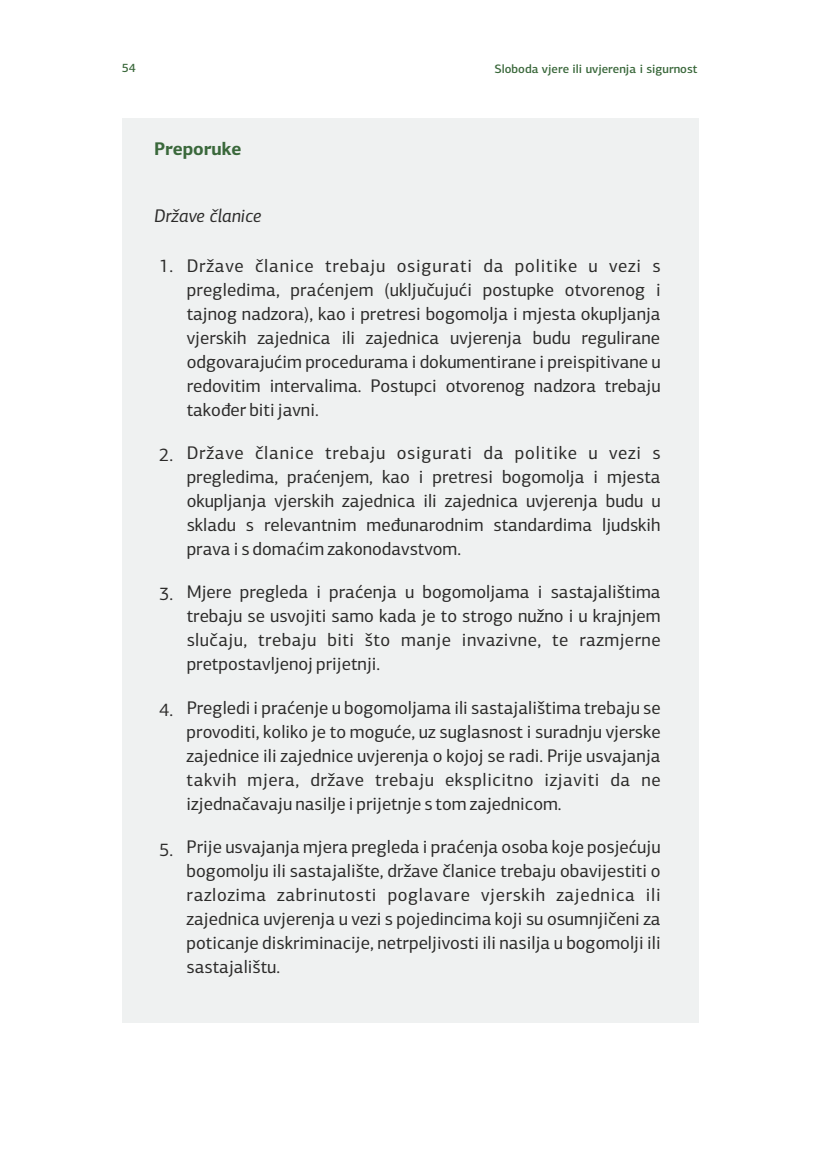
<style>
.page{position:relative;width:819px;height:1166px;background:#fff}
.page>*{position:absolute;margin:0;border:0;box-sizing:border-box;transform-origin:0 0}
.t1{font:18.38px/24px "PF Agora Sans Pro";color:#2b2a29;text-align:justify}
.t2{font:italic 18.38px "PF Agora Sans Pro";color:#2b2a29}
.t3{font:700 18.38px "PF Agora Sans Pro";color:#3a683b}
.t4{font:500 12.25px "PF Agora Sans Pro";color:#3a683b}
</style>
<div class="page">
<div style="left:122px;top:118px;width:576px;height:904px;background:#eff1f1"></div>
<p class="t4" style="left:122px;top:63px;width:16px">54</p>
<p class="t4" style="left:494px;top:63px;width:204px">Sloboda vjere ili uvjerenja i sigurnost</p>
<p class="t3" style="left:154px;top:141px;width:89px">Preporuke</p>
<p class="t2" style="left:154px;top:208px;width:109px">Države članice</p>
<p class="t1" style="left:159px;top:255px;width:16px">1.</p>
<p class="t1" style="left:187px;top:255px;width:475px">Države članice trebaju osigurati da politike u vezi s pregledima, praćenjem (uključujući postupke otvorenog i tajnog nadzora), kao i pretresi bogomolja i mjesta okupljanja vjerskih zajednica ili zajednica uvjerenja budu regulirane odgovarajućim procedurama i dokumentirane i preispitivane u redovitim intervalima. Postupci otvorenog nadzora trebaju također biti javni.</p>
<p class="t1" style="left:187px;top:442px;width:475px">Države članice trebaju osigurati da politike u vezi s pregledima, praćenjem, kao i pretresi bogomolja i mjesta okupljanja vjerskih zajednica ili zajednica uvjerenja budu u skladu s relevantnim međunarodnim standardima ljudskih prava i s domaćim zakonodavstvom.</p>
<p class="t1" style="left:187px;top:582px;width:475px">Mjere pregleda i praćenja u bogomoljama i sastajalištima trebaju se usvojiti samo kada je to strogo nužno i u krajnjem slučaju, trebaju biti što manje invazivne, te razmjerne pretpostavljenoj prijetnji.</p>
<p class="t1" style="left:187px;top:697px;width:475px">Pregledi i praćenje u bogomoljama ili sastajalištima trebaju se provoditi, koliko je to moguće, uz suglasnost i suradnju vjerske zajednice ili zajednice uvjerenja o kojoj se radi. Prije usvajanja takvih mjera, države trebaju eksplicitno izjaviti da ne izjednačavaju nasilje i prijetnje s tom zajednicom.</p>
<p class="t1" style="left:187px;top:836px;width:475px">Prije usvajanja mjera pregleda i praćenja osoba koje posjećuju bogomolju ili sastajalište, države članice trebaju obavijestiti o razlozima zabrinutosti poglavare vjerskih zajednica ili zajednica uvjerenja u vezi s pojedincima koji su osumnjičeni za poticanje diskriminacije, netrpeljivosti ili nasilja u bogomolji ili sastajalištu.</p>
<p class="t1" style="left:159px;top:444px;width:16px">2.</p>
<p class="t1" style="left:159px;top:584px;width:16px">3.</p>
<p class="t1" style="left:159px;top:699px;width:16px">4.</p>
<p class="t1" style="left:159px;top:839px;width:16px">5.</p>
</div>
